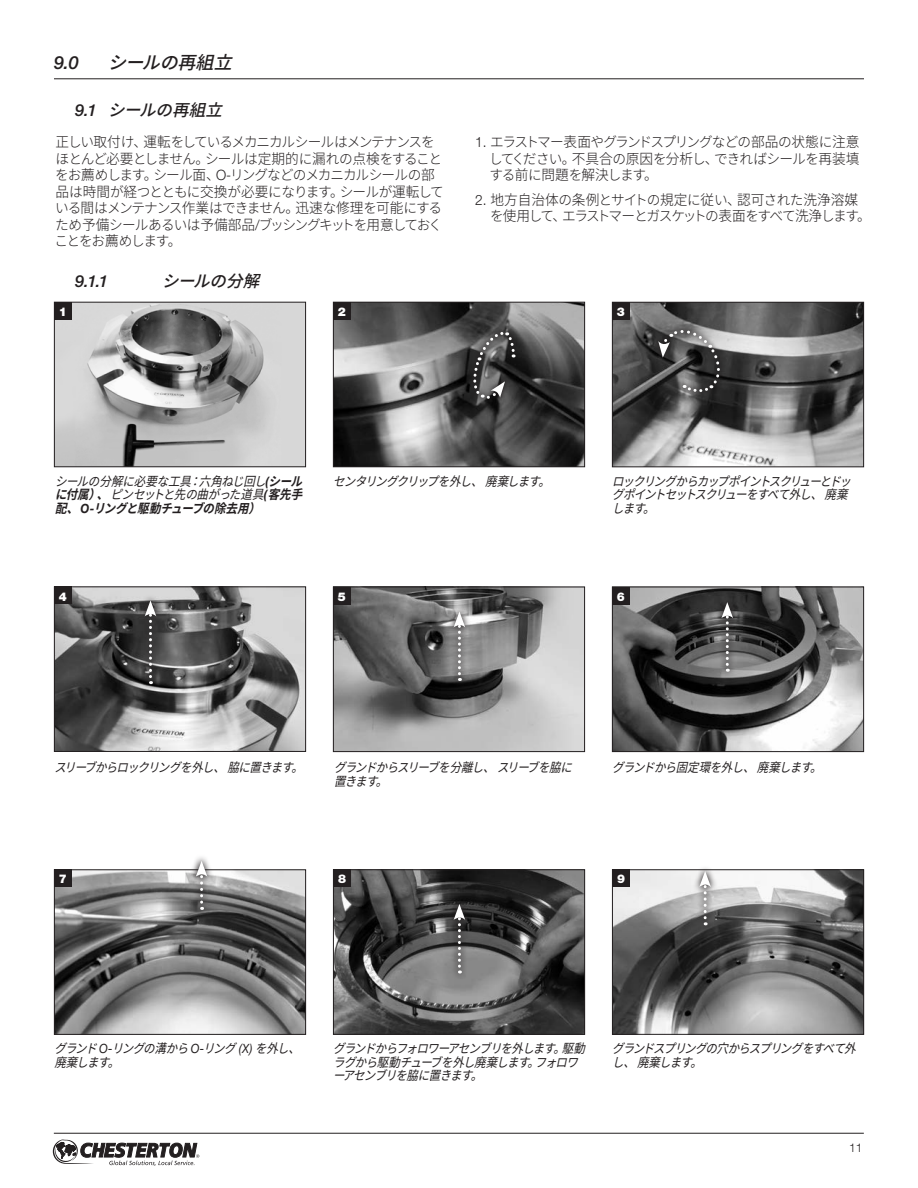
<style>
.page{position:relative;width:918px;height:1188px;background:#fff}
.page>*{position:absolute;margin:0;border:0;box-sizing:border-box;transform-origin:0 0}
.t1{font:italic 500 18px "Noto Sans CJ Kjp";color:#231f20}
.t2{font:italic 500 18px "Helvetica Neue LT Std";color:#231f20}
.t3{font:italic 500 16.5px "Noto Sans CJ Kjp";color:#231f20}
.t4{font:italic 500 16.5px "Helvetica Neue LT Std";color:#231f20}
.t5{font:300 14.25px/16.5px "Noto Sans CJ Kjp";letter-spacing:-.055em;color:#231f20;scale:.96 1}
.t6{font:italic 12.75px/13.5px "Noto Sans CJ Kjp";color:#231f20;scale:.9 1}
.t7{font:900 12px "Helvetica Neue CE";color:#fff}
.t8{font:300 12px "Helvetica Neue CE";color:#231f20}
.s1{font-family:"Helvetica Neue LT Std"}
.s2{font-family:"Helvetica Neue LT Std";font-weight:700}
.s3{font-weight:700}
</style>
<div class="page">
<svg style="left:53px;top:1139px;width:146px;height:27px"></svg>
<hr style="left:54px;top:1133px;width:810px;height:1px;background:#231f20">
<img style="left:56px;top:304px;width:248px;height:161px">
<div style="left:54px;top:302px;width:252px;height:165px;border:1px solid #231f20"></div>
<div style="left:54px;top:302px;width:18px;height:18px;background:#231f20"></div>
<img style="left:335px;top:304px;width:248px;height:161px">
<div style="left:333px;top:302px;width:252px;height:165px;border:1px solid #231f20"></div>
<div style="left:333px;top:302px;width:18px;height:18px;background:#231f20"></div>
<img style="left:614px;top:304px;width:248px;height:161px">
<div style="left:612px;top:302px;width:252px;height:165px;border:1px solid #231f20"></div>
<div style="left:612px;top:302px;width:18px;height:18px;background:#231f20"></div>
<svg style="left:653px;top:325px;width:72px;height:73px"></svg>
<svg style="left:658px;top:329px;width:63px;height:62px;background:#5b5b5b"></svg>
<svg style="left:468px;top:327px;width:52px;height:77px"></svg>
<svg style="left:474px;top:330px;width:42px;height:69px;background:#565656"></svg>
<img style="left:56px;top:588px;width:248px;height:162px">
<div style="left:54px;top:586px;width:252px;height:166px;border:1px solid #231f20"></div>
<div style="left:54px;top:586px;width:18px;height:18px;background:#231f20"></div>
<svg style="left:138px;top:594px;width:25px;height:97px;background:#5c5b5b"></svg>
<svg style="left:145px;top:600px;width:11px;height:84px"></svg>
<img style="left:335px;top:589px;width:248px;height:161px">
<div style="left:333px;top:587px;width:252px;height:165px;border:1px solid #231f20"></div>
<div style="left:333px;top:587px;width:18px;height:18px;background:#231f20"></div>
<svg style="left:447px;top:605px;width:25px;height:82px"></svg>
<svg style="left:454px;top:611px;width:11px;height:70px"></svg>
<img style="left:614px;top:589px;width:248px;height:161px">
<div style="left:612px;top:587px;width:252px;height:165px;border:1px solid #231f20"></div>
<div style="left:612px;top:587px;width:18px;height:18px;background:#231f20"></div>
<svg style="left:715px;top:596px;width:25px;height:82px"></svg>
<svg style="left:721px;top:602px;width:12px;height:70px"></svg>
<img style="left:335px;top:871px;width:248px;height:162px">
<div style="left:333px;top:869px;width:252px;height:166px;border:1px solid #231f20"></div>
<div style="left:333px;top:869px;width:18px;height:18px;background:#231f20"></div>
<svg style="left:447px;top:898px;width:25px;height:82px"></svg>
<svg style="left:454px;top:904px;width:11px;height:70px"></svg>
<img style="left:614px;top:871px;width:248px;height:162px">
<div style="left:612px;top:869px;width:252px;height:166px;border:1px solid #231f20"></div>
<div style="left:612px;top:869px;width:18px;height:18px;background:#231f20"></div>
<svg style="left:693px;top:868px;width:25px;height:64px"></svg>
<svg style="left:699px;top:871px;width:12px;height:54px"></svg>
<img style="left:56px;top:871px;width:248px;height:162px">
<div style="left:54px;top:869px;width:252px;height:166px;border:1px solid #231f20"></div>
<div style="left:54px;top:869px;width:18px;height:18px;background:#231f20"></div>
<svg style="left:189px;top:857px;width:25px;height:59px"></svg>
<svg style="left:196px;top:861px;width:11px;height:49px"></svg>
<hr style="left:54px;top:78px;width:810px;height:1px;background:#231f20">
<h1 class="t2" style="left:54px;top:52px;width:26px">9.0</h1>
<h1 class="t1" style="left:108px;top:53px;width:136px">シールの再組立</h1>
<p class="t3" style="left:75px;top:101px;width:158px"><span class="s1">9 . 1</span> シールの再組立</p>
<p class="t5" style="left:54px;top:134px;width:407px">正しい取付け、運転をしているメカニカルシールはメンテナンスをほとんど必要としません。シールは定期的に漏れの点検をすることをお薦めします。シール面、<span class="s1">O-</span>リングなどのメカニカルシールの部品は時間が経つとともに交換が必要になります。シールが運転している間はメンテナンス作業はできません。迅速な修理を可能にするため予備シールあるいは予備部品<span class="s1">/</span>ブッシングキットを用意しておくことをお薦めします。</p>
<p class="t5" style="left:489px;top:134px;width:387px;text-align:justify;text-indent:-14px"><span class="s1">1.</span> エラストマー表面やグランドスプリングなどの部品の状態に注意してください。不具合の原因を分析し、できればシールを再装填する前に問題を解決します。</p>
<p class="t5" style="left:490px;top:192px;width:398px;text-indent:-15px"><span class="s1">2.</span> 地方自治体の条例とサイトの規定に従い、認可された洗浄溶媒を使用して、エラストマーとガスケットの表面をすべて洗浄します。</p>
<p class="t4" style="left:75px;top:271px;width:35px">9.1.1</p>
<p class="t3" style="left:162px;top:271px;width:109px">シールの分解</p>
<p class="t7" style="left:59px;top:304px;width:10px">1</p>
<p class="t7" style="left:338px;top:304px;width:10px">2</p>
<p class="t7" style="left:617px;top:304px;width:10px">3</p>
<p class="t6" style="left:55px;top:475px;width:285px;text-align:justify">シールの分解に必要な工具：六角ねじ回し<span class="s2">(</span><span class="s3">シールに付属）、</span>ピンセットと先の曲がった道具<span class="s2">(</span><span class="s3">客先手配、</span><span class="s2">O -</span> <span class="s3">リングと駆動チューブの除去用）</span></p>
<p class="t6" style="left:333px;top:475px;width:251px">センタリングクリップを外し、廃棄します。</p>
<p class="t6" style="left:612px;top:475px;width:275px">ロックリングからカップポイントスクリューとドッグポイントセットスクリューをすべて外し、廃棄します。</p>
<p class="t7" style="left:59px;top:589px;width:10px">4</p>
<p class="t7" style="left:338px;top:589px;width:10px">5</p>
<p class="t7" style="left:617px;top:589px;width:10px">6</p>
<p class="t6" style="left:54px;top:761px;width:286px">スリーブからロックリングを外し、脇に置きます。</p>
<p class="t6" style="left:334px;top:761px;width:274px">グランドからスリーブを分離し、スリーブを脇に置きます。</p>
<p class="t6" style="left:612px;top:761px;width:243px">グランドから固定環を外し、廃棄します。</p>
<p class="t7" style="left:59px;top:872px;width:10px">7</p>
<p class="t7" style="left:338px;top:872px;width:10px">8</p>
<p class="t7" style="left:617px;top:872px;width:10px">9</p>
<p class="t6" style="left:54px;top:1042px;width:283px">グランド<span class="s1">O -</span> リングの溝から<span class="s1">O -</span> リング<span class="s1">(X)</span> を外し、廃棄します。</p>
<p class="t6" style="left:333px;top:1042px;width:290px">グランドからフォロワーアセンブリを外します。駆動ラグから駆動チューブを外し廃棄します。フォロワーアセンブリを脇に置きます。</p>
<p class="t6" style="left:612px;top:1042px;width:281px">グランドスプリングの穴からスプリングをすべて外し、廃棄します。</p>
<p class="t8" style="left:849px;top:1140px;width:15px">11</p>
</div>
